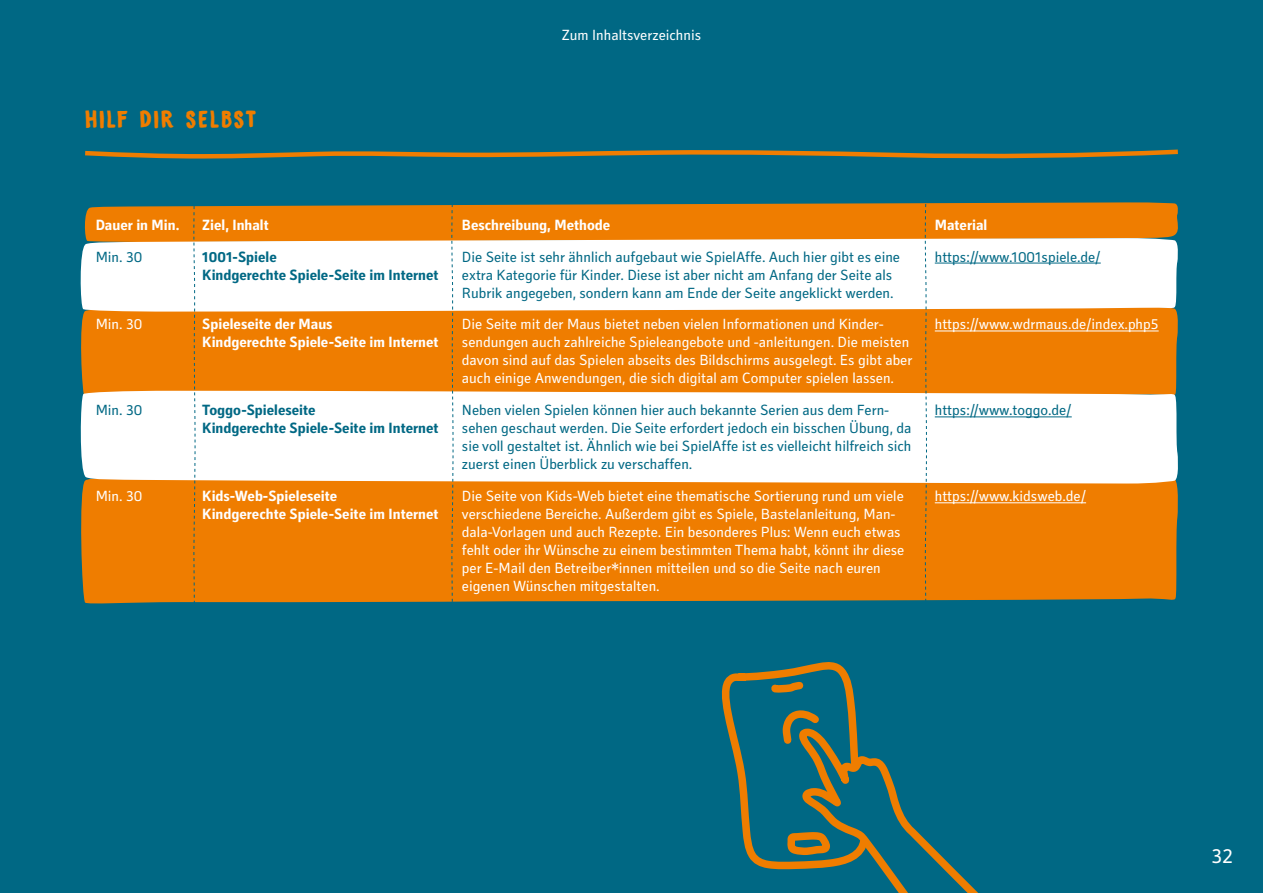
<style>
.page{position:relative;width:1263px;height:893px;background:#006884}
.page>*{position:absolute;margin:0;border:0;box-sizing:border-box;transform-origin:0 0}
.t1{font:25.05px "DK Bygone";letter-spacing:.09em;color:#ef7d00}
.t2{font:21px "Secca Kj G";color:#fff}
.t3{font:15px/18px "Secca Kj G";color:#fff}
.t4{font:15px/18px "Secca Kj G";color:#006884}
.t5{font:700 15px/18px "Secca Kj G";color:#fff}
.t6{font:700 15px/18px "Secca Kj G";color:#006884}
</style>
<div class="page">
<svg style="left:85px;top:149px;width:1093px;height:10px"></svg>
<svg style="left:83px;top:202px;width:1095px;height:402px;background:#f1b067"></svg>
<svg style="left:721px;top:662px;width:257px;height:231px"></svg>
<h1 class="t1" style="left:85px;top:106px;width:173px">HILF DIR SELBST</h1>
<p class="t3" style="left:562px;top:27px;width:141px">Zum Inhaltsverzeichnis</p>
<p class="t5" style="left:96px;top:216px;width:85px">Dauer in Min.</p>
<p class="t5" style="left:202px;top:216px;width:68px">Ziel, Inhalt</p>
<p class="t5" style="left:462px;top:216px;width:150px">Beschreibung, Methode</p>
<p class="t5" style="left:935px;top:216px;width:54px">Material</p>
<p class="t4" style="left:96px;top:248px;width:48px">Min. 30</p>
<p class="t6" style="left:202px;top:248px;width:238px">1001-Spiele<br>Kindgerechte Spiele-Seite im Internet</p>
<p class="t4" style="left:462px;top:248px;width:440px">Die Seite ist sehr ähnlich aufgebaut wie SpielAffe. Auch hier gibt es eine extra Kategorie für Kinder. Diese ist aber nicht am Anfang der Seite als<br>Rubrik angegeben, sondern kann am Ende der Seite angeklickt werden.</p>
<p class="t4" style="left:935px;top:248px;width:167px">https://www.1001spiele.de/</p>
<p class="t3" style="left:96px;top:316px;width:48px">Min. 30</p>
<p class="t5" style="left:202px;top:316px;width:238px">Spieleseite der Maus<br>Kindgerechte Spiele-Seite im Internet</p>
<p class="t3" style="left:462px;top:316px;width:452px">Die Seite mit der Maus bietet neben vielen Informationen und Kinder&shy;sendungen auch zahlreiche Spieleangebote und -anleitungen. Die meisten davon sind auf das Spielen abseits des Bildschirms ausgelegt. Es gibt aber auch einige Anwendungen, die sich digital am Computer spielen lassen.</p>
<p class="t3" style="left:935px;top:316px;width:225px">https://www.wdrmaus.de/index.php5</p>
<p class="t4" style="left:96px;top:402px;width:48px">Min. 30</p>
<p class="t6" style="left:202px;top:402px;width:238px">Toggo-Spieleseite<br>Kindgerechte Spiele-Seite im Internet</p>
<p class="t4" style="left:462px;top:402px;width:451px">Neben vielen Spielen können hier auch bekannte Serien aus dem Fern&shy;sehen geschaut werden. Die Seite erfordert jedoch ein bisschen Übung, da sie voll gestaltet ist. Ähnlich wie bei SpielAffe ist es vielleicht hilfreich sich zuerst einen Überblick zu verschaffen.</p>
<p class="t4" style="left:935px;top:402px;width:138px">https://www.toggo.de/</p>
<p class="t3" style="left:96px;top:488px;width:48px">Min. 30</p>
<p class="t5" style="left:202px;top:488px;width:238px">Kids-Web-Spieleseite<br>Kindgerechte Spiele-Seite im Internet</p>
<p class="t3" style="left:462px;top:488px;width:444px">Die Seite von Kids-Web bietet eine thematische Sortierung rund um viele verschiedene Bereiche. Außerdem gibt es Spiele, Bastelanleitung, Man&shy;dala-Vorlagen und auch Rezepte. Ein besonderes Plus: Wenn euch etwas fehlt oder ihr Wünsche zu einem bestimmten Thema habt, könnt ihr diese per E-Mail den Betreiber*innen mitteilen und so die Seite nach euren eigenen Wünschen mitgestalten.</p>
<p class="t3" style="left:935px;top:488px;width:153px">https://www.kidsweb.de/</p>
<h2 class="t2" style="left:1211px;top:844px;width:23px">32</h2>
</div>
